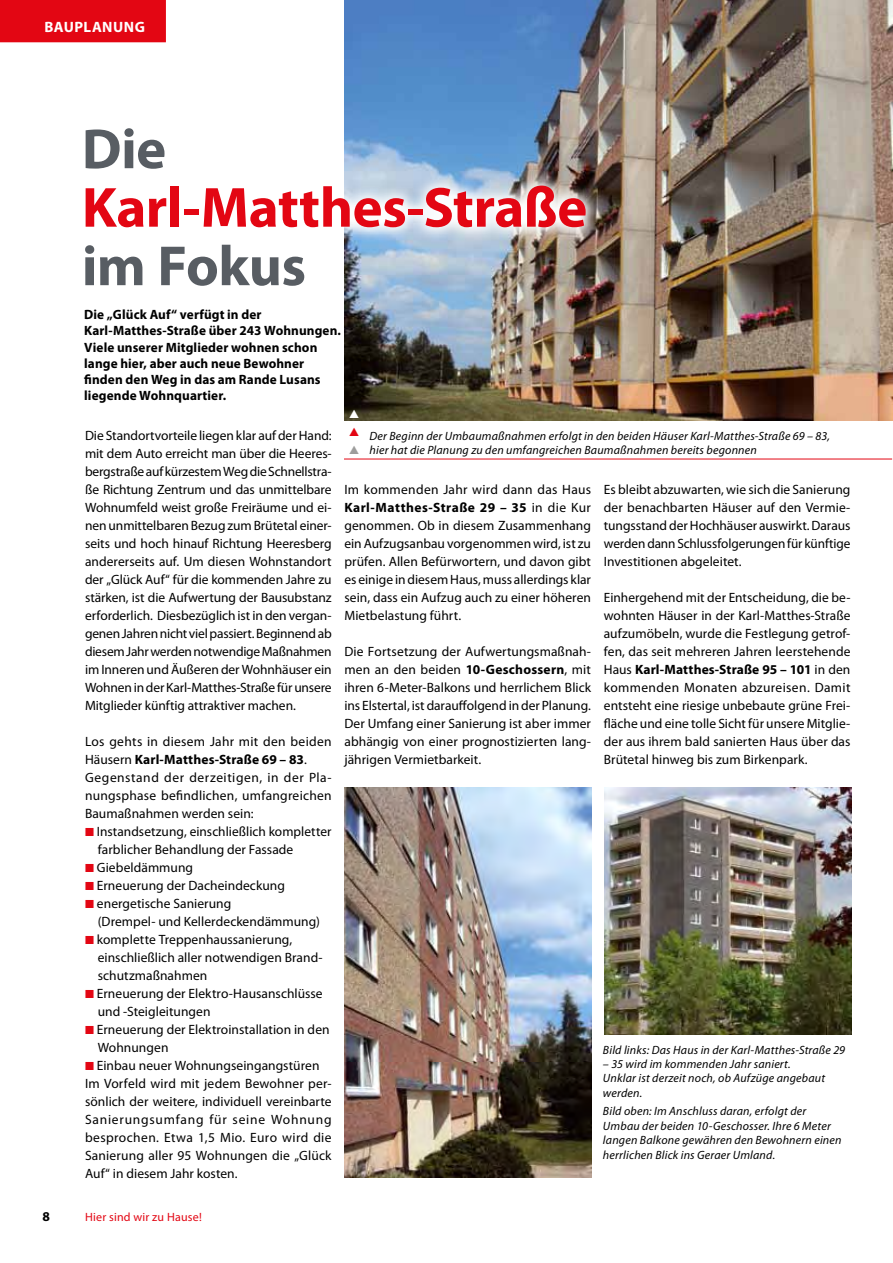
<style>
.page{position:relative;width:893px;height:1263px;background:#fff}
.page>*{position:absolute;margin:0;border:0;box-sizing:border-box;transform-origin:0 0}
.t1{font:700 57px "Myriad Pro";color:#e30613}
.t2{font:700 57px "Myriad Pro";color:#585d63}
.t3{font:700 15px "Myriad Pro";letter-spacing:.035em;color:#fff}
.t4{font:13.5px/18px "Myriad Pro";letter-spacing:.005em;color:#000;text-align:justify}
.t5{font:700 13.5px/16.2px "Myriad Pro";letter-spacing:.01em;color:#000}
.t6{font:13.5px "Myriad Pro";letter-spacing:.04em;color:#000}
.t7{font:13.5px "Myriad Pro";letter-spacing:.03em;color:#000}
.t8{font:13.5px "Myriad Pro";letter-spacing:.025em;color:#000}
.t9{font:13.5px "Myriad Pro";letter-spacing:.055em;color:#000}
.t10{font:italic 12px/14.4px "Myriad Pro";letter-spacing:.015em;color:#000}
.t11{font:12px "Myriad Pro";letter-spacing:.02em;color:#e30613}
.s1{font-weight:400}
.s2{font-family:"European Pi Three";color:#e30613}
.s3{font-weight:700}
</style>
<div class="page">
<div style="left:0;top:0;width:166px;height:42px;background:#e30613"></div>
<img style="left:344px;top:0;width:548px;height:420px">
<img style="left:344px;top:112px;width:257px;height:189px">
<img style="left:604px;top:787px;width:247px;height:247px">
<img style="left:344px;top:787px;width:247px;height:391px">
<hr style="left:344px;top:459px;width:548px;height:1px;background:#e30613">
<svg style="left:349px;top:410px;width:10px;height:8px"></svg>
<p class="t3" style="left:44px;top:18px;width:102px">Bauplanung</p>
<h1 class="t2" style="left:82px;top:112px;width:86px">Die</h1>
<h1 class="t1" style="left:82px;top:170px;width:507px">Karl-Matthes-Straße</h1>
<h1 class="t2" style="left:82px;top:229px;width:226px">im Fokus</h1>
<p class="t5" style="left:84px;top:306px;width:258px">Die „Glück Auf“ verfügt in der Karl-Matthes-Straße über 243 Wohnungen.<br>Viele unserer Mitglieder wohnen schon lange hier, aber auch neue Bewohner finden den Weg in das am Rande Lusans liegende Wohnquartier.</p>
<p class="t4" style="left:85px;top:426px;width:248px">Die Standortvorteile liegen klar auf der Hand: mit dem Auto erreicht man über die Heeres&shy;bergstraße auf kürzestem Weg die Schnellstra&shy;ße Richtung Zentrum und das unmittelbare Wohnumfeld weist große Freiräume und ei&shy;nen unmittelbaren Bezug zum Brütetal einer&shy;seits und hoch hinauf Richtung Heeresberg andererseits auf. Um diesen Wohnstandort der „Glück Auf“ für die kommenden Jahre zu stärken, ist die Aufwertung der Bausubstanz erforderlich. Diesbezüglich ist in den vergan&shy;genen Jahren nicht viel passiert. Beginnend ab diesem Jahr werden notwendige Maßnahmen im Inneren und Äußeren der Wohnhäuser ein Wohnen in der Karl-Matthes-Straße für unsere Mitglieder künftig attraktiver machen.</p>
<p class="t8" style="left:85px;top:733px;width:248px">Los gehts in diesem Jahr mit den beiden</p>
<p class="t5" style="left:85px;top:750px;width:223px"><span class="s1">Häusern</span> Karl-Matthes-Straße 69 – 83<span class="s1">.</span></p>
<p class="t6" style="left:85px;top:769px;width:248px">Gegenstand der derzeitigen, in der Pla-</p>
<p class="t4" style="left:85px;top:786px;width:248px">nungsphase befindlichen, umfangreichen</p>
<p class="t4" style="left:85px;top:804px;width:170px">Baumaßnahmen werden sein:</p>
<p class="t4" style="left:85px;top:822px;width:248px"><span class="s2">K</span> Instandsetzung, einschließlich kompletter</p>
<p class="t4" style="left:98px;top:840px;width:197px">farblicher Behandlung der Fassade</p>
<p class="t4" style="left:85px;top:858px;width:110px"><span class="s2">K</span> Giebeldämmung</p>
<p class="t4" style="left:85px;top:876px;width:201px"><span class="s2">K</span> Erneuerung der Dacheindeckung</p>
<p class="t4" style="left:85px;top:894px;width:148px"><span class="s2">K</span> energetische Sanierung</p>
<p class="t4" style="left:98px;top:912px;width:224px">(Drempel- und Kellerdeckendämmung)</p>
<p class="t4" style="left:85px;top:930px;width:209px"><span class="s2">K</span> komplette Treppenhaussanierung,</p>
<p class="t4" style="left:98px;top:948px;width:226px">einschließlich aller notwendigen Brand-</p>
<p class="t4" style="left:98px;top:966px;width:111px">schutzmaßnahmen</p>
<p class="t4" style="left:85px;top:984px;width:239px"><span class="s2">K</span> Erneuerung der Elektro-Hausanschlüsse</p>
<p class="t4" style="left:98px;top:1002px;width:114px">und -Steigleitungen</p>
<p class="t4" style="left:85px;top:1020px;width:246px"><span class="s2">K</span> Erneuerung der Elektroinstallation in den</p>
<p class="t4" style="left:98px;top:1038px;width:72px">Wohnungen</p>
<p class="t4" style="left:85px;top:1056px;width:236px"><span class="s2">K</span> Einbau neuer Wohnungseingangstüren</p>
<p class="t4" style="left:85px;top:1074px;width:248px">Im Vorfeld wird mit jedem Bewohner per-</p>
<p class="t4" style="left:85px;top:1092px;width:248px">sönlich der weitere, individuell vereinbarte</p>
<p class="t9" style="left:85px;top:1111px;width:248px">Sanierungsumfang für seine Wohnung</p>
<p class="t7" style="left:85px;top:1129px;width:248px">besprochen. Etwa 1,5 Mio. Euro wird die</p>
<p class="t4" style="left:85px;top:1146px;width:248px">Sanierung aller 95 Wohnungen die „Glück</p>
<p class="t4" style="left:85px;top:1164px;width:154px">Auf“ in diesem Jahr kosten.</p>
<p class="t10" style="left:369px;top:429px;width:462px">Der Beginn der Umbaumaßnahmen erfolgt in den beiden Häuser Karl-Matthes-Straße 69 – 83, hier hat die Planung zu den umfangreichen Baumaßnahmen bereits begonnen</p>
<p class="t4" style="left:344px;top:480px;width:248px">Im kommenden Jahr wird dann das Haus <span class="s3">Karl-Matthes-Straße 29 – 35</span> in die Kur genommen. Ob in diesem Zusammenhang ein Aufzugsanbau vorgenommen wird, ist zu prüfen. Allen Befürwortern, und davon gibt es einige in diesem Haus, muss allerdings klar sein, dass ein Aufzug auch zu einer höheren Mietbelastung führt.</p>
<p class="t4" style="left:344px;top:642px;width:248px">Die Fortsetzung der Aufwertungsmaßnah&shy;men an den beiden <span class="s3">10-Geschossern</span>, mit ihren 6-Meter-Balkons und herrlichem Blick ins Elstertal, ist darauffolgend in der Planung.<br>Der Umfang einer Sanierung ist aber immer abhängig von einer prognostizierten lang&shy;jährigen Vermietbarkeit.</p>
<p class="t4" style="left:604px;top:480px;width:248px">Es bleibt abzuwarten, wie sich die Sanierung der benachbarten Häuser auf den Vermie&shy;tungsstand der Hochhäuser auswirkt. Daraus werden dann Schlussfolgerungen für künftige Investitionen abgeleitet.</p>
<p class="t4" style="left:604px;top:588px;width:248px">Einhergehend mit der Entscheidung, die be&shy;wohnten Häuser in der Karl-Matthes-Straße aufzumöbeln, wurde die Festlegung getrof&shy;fen, das seit mehreren Jahren leerstehende Haus <span class="s3">Karl-Matthes-Straße 95 – 101</span> in den kommenden Monaten abzureisen. Damit entsteht eine riesige unbebaute grüne Frei&shy;fläche und eine tolle Sicht für unsere Mitglie&shy;der aus ihrem bald sanierten Haus über das Brütetal hinweg bis zum Birkenpark.</p>
<p class="t10" style="left:603px;top:1042px;width:244px">Bild links: Das Haus in der Karl-Matthes-Straße 29</p>
<p class="t10" style="left:603px;top:1056px;width:224px">– 35 wird im kommenden Jahr saniert.<br>Unklar ist derzeit noch, ob Aufzüge angebaut werden.</p>
<p class="t10" style="left:603px;top:1104px;width:240px">Bild oben: Im Anschluss daran, erfolgt der Umbau der beiden 10-Geschosser. Ihre 6 Meter langen Balkone gewähren den Bewohnern einen herrlichen Blick ins Geraer Umland.</p>
<p class="t5" style="left:43px;top:1208px;width:9px">8</p>
<p class="t11" style="left:85px;top:1210px;width:118px">Hier sind wir zu Hause!</p>
</div>
